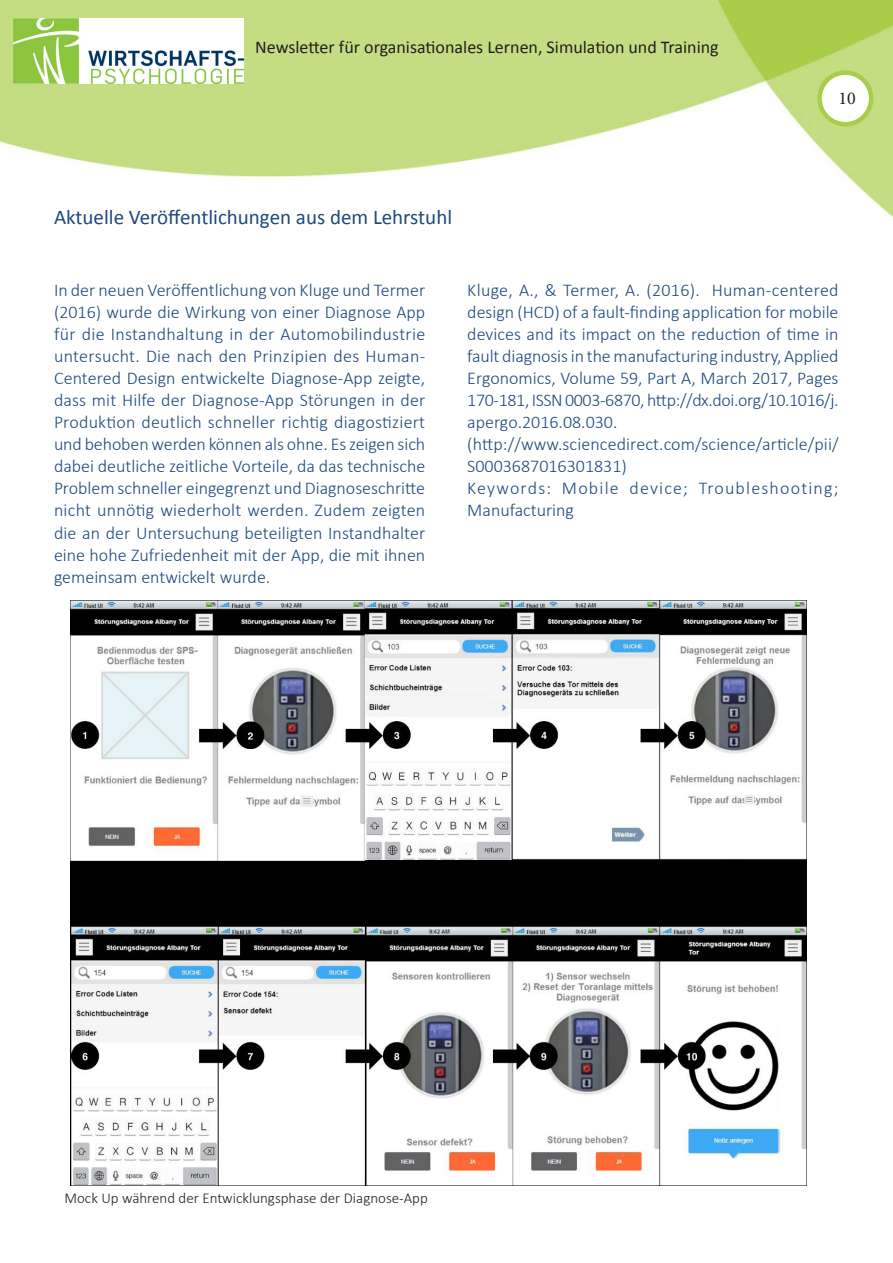
<style>
.page{position:relative;width:893px;height:1263px;background:#fff}
.page>*{position:absolute;margin:0;border:0;box-sizing:border-box;transform-origin:0 0}
.t1{font:21px "Calibri";color:#1f497d}
.Blocktext{font:300 18px/22px "Calibri";color:#1f497d;text-align:justify}
.t2{font:18px "Calibri";color:#231f20}
.Blocktext-2{font:300 18px/22px "Calibri";letter-spacing:.065em;color:#1f497d}
.t3{font:18px "Minion Pro";color:#231f20}
.t4{font:300 15px "Calibri";color:#231f20}
</style>
<div class="page">
<img style="left:0;top:0;width:893px;height:1186px">
<img style="left:14px;top:18px;width:229px;height:66px">
<div style="left:819px;top:73px;width:52px;height:51px;background:#fff;border-radius:50%"></div>
<div style="left:817px;top:70px;width:56px;height:56px;border:4px solid #a9cd49;border-radius:50%"></div>
<img style="left:71px;top:600px;width:735px;height:585px">
<p class="t2" style="left:255px;top:35px;width:465px">Newsletter für organisationales Lernen, Simulation und Training</p>
<p class="t1" style="left:54px;top:204px;width:400px">Aktuelle Veröffentlichungen aus dem Lehrstuhl</p>
<p class="t3" style="left:838px;top:87px;width:19px">10</p>
<p class="Blocktext" style="left:54px;top:279px;width:373px">In der neuen Veröffentlichung von Kluge und Termer (2016) wurde die Wirkung von einer Diagnose App für die Instandhaltung in der Automobilindustrie untersucht. Die nach den Prinzipien des Human-Centered Design entwickelte Diagnose-App zeigte, dass mit Hilfe der Diagnose-App Störungen in der Produktion deutlich schneller richtig diagostiziert und behoben werden können als ohne. Es zeigen sich dabei deutliche zeitliche Vorteile, da das technische Problem schneller eingegrenzt und Diagnoseschritte nicht unnötig wiederholt werden. Zudem zeigten die an der Untersuchung beteiligten Instandhalter eine hohe Zufriedenheit mit der App, die mit ihnen gemeinsam entwickelt wurde.</p>
<p class="Blocktext" style="left:467px;top:279px;width:373px">Kluge, A., &amp; Termer, A. (2016). Human-centered design (HCD) of a fault-finding application for mobile devices and its impact on the reduction of time in fault diagnosis in the manufacturing industry, Applied Ergonomics, Volume 59, Part A, March 2017, Pages 170-181, ISSN 0003-6870, http://dx.doi.org/10.1016/j. apergo.2016.08.030.</p>
<p class="Blocktext" style="left:467px;top:433px;width:373px">(http://www.sciencedirect.com/science/article/pii/<br>S0003687016301831)</p>
<p class="Blocktext-2" style="left:467px;top:477px;width:373px">Keywords: Mobile device; Troubleshooting;<br>Manufacturing</p>
<p class="t4" style="left:64px;top:1189px;width:365px">Mock Up während der Entwicklungsphase der Diagnose-App</p>
</div>
